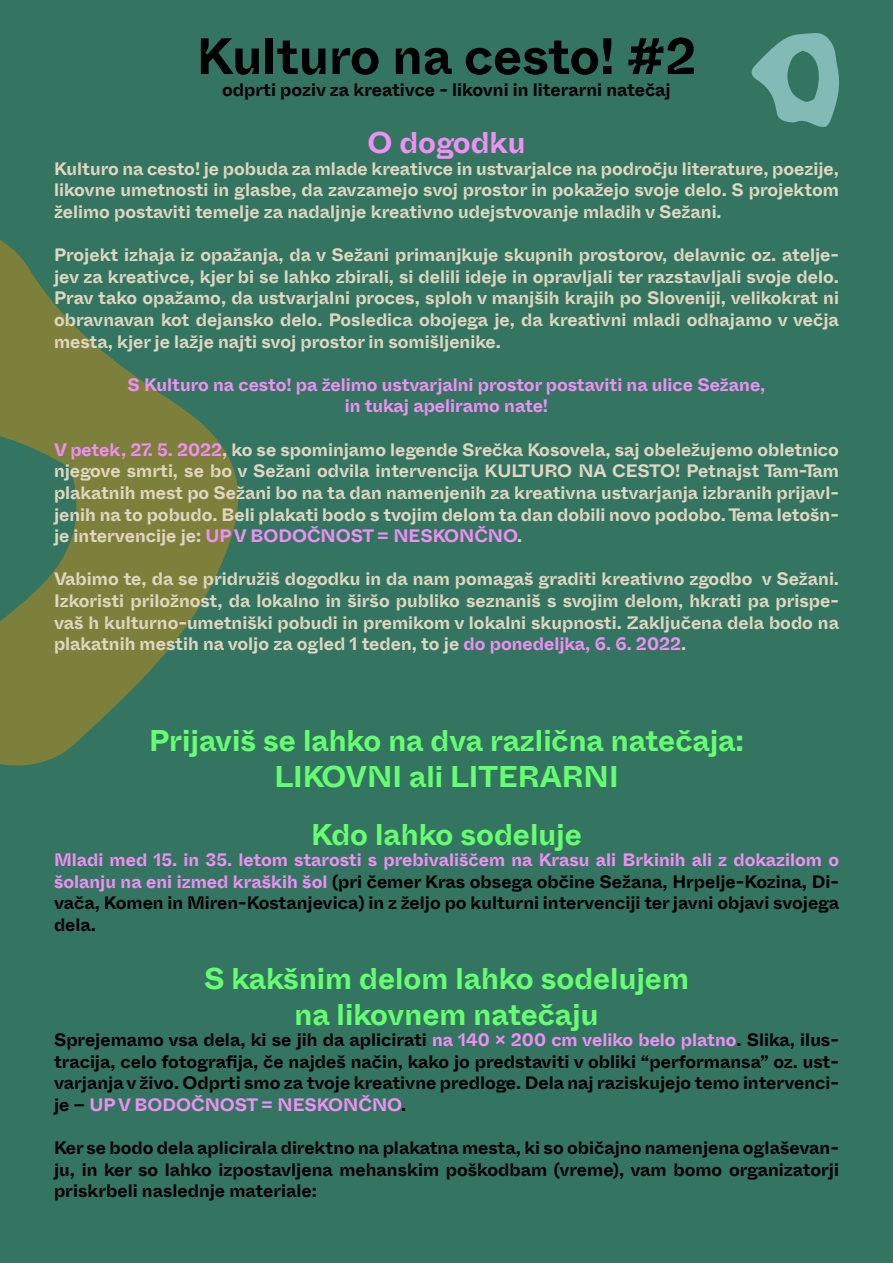
<style>
.page{position:relative;width:893px;height:1263px;background:#337561}
.page>*{position:absolute;margin:0;border:0;box-sizing:border-box;transform-origin:0 0}
.t1{font:700 51px "Whyte Inktrap";color:#000}
.t2{font:700 30px/36px "Whyte Inktrap";color:#66ff70;text-align:center}
.t3{font:700 30px "Whyte Inktrap";color:#f08ff5}
.t4{font:700 18px/21.6px "Whyte Inktrap";color:#e0d6c2;text-align:justify}
.t5{font:700 18px/21.6px "Whyte Inktrap";color:#000;text-align:justify}
.t6{font:700 18px/21.6px "Whyte Inktrap";color:#f08ff5;text-align:center}
.s1{color:#f08ff5}
</style>
<div class="page">
<svg style="left:0;top:240px;width:238px;height:526px;fill:#7d803b"></svg>
<svg style="left:751px;top:33px;width:88px;height:94px"></svg>
<h1 class="t1" style="left:197px;top:16px;width:501px">Kulturo na cesto! #2</h1>
<p class="t5" style="left:222px;top:78px;width:450px">odprti poziv za kreativce - likovni in literarni natečaj</p>
<h2 class="t3" style="left:367px;top:119px;width:160px">O dogodku</h2>
<p class="t4" style="left:54px;top:157px;width:786px">Kulturo na cesto! je pobuda za mlade kreativce in ustvarjalce na področju literature, poezije, likovne umetnosti in glasbe, da zavzamejo svoj prostor in pokažejo svoje delo. S projektom želimo postaviti temelje za nadaljnje kreativno udejstvovanje mladih v Sežani.</p>
<p class="t4" style="left:54px;top:243px;width:786px">Projekt izhaja iz opažanja, da v Sežani primanjkuje skupnih prostorov, delavnic oz. atelje&shy;jev za kreativce, kjer bi se lahko zbirali, si delili ideje in opravljali ter razstavljali svoje delo.<br>Prav tako opažamo, da ustvarjalni proces, sploh v manjših krajih po Sloveniji, velikokrat ni obravnavan kot dejansko delo. Posledica obojega je, da kreativni mladi odhajamo v večja mesta, kjer je lažje najti svoj prostor in somišljenike.</p>
<p class="t6" style="left:127px;top:373px;width:639px">S Kulturo na cesto! pa želimo ustvarjalni prostor postaviti na ulice Sežane, in tukaj apeliramo nate!</p>
<p class="t4" style="left:54px;top:438px;width:786px"><span class="s1">V petek, 27. 5. 2022</span>, ko se spominjamo legende Srečka Kosovela, saj obeležujemo obletnico njegove smrti, se bo v Sežani odvila intervencija KULTURO NA CESTO! Petnajst Tam-Tam plakatnih mest po Sežani bo na ta dan namenjenih za kreativna ustvarjanja izbranih prijavl&shy;jenih na to pobudo. Beli plakati bodo s tvojim delom ta dan dobili novo podobo. Tema letošn&shy;je intervencije je: <span class="s1">UP V BODOČNOST = NESKONČNO</span>.</p>
<p class="t4" style="left:54px;top:567px;width:787px">Vabimo te, da se pridružiš dogodku in da nam pomagaš graditi kreativno zgodbo v Sežani.<br>Izkoristi priložnost, da lokalno in širšo publiko seznaniš s svojim delom, hkrati pa prispe&shy;vaš h kulturno-umetniški pobudi in premikom v lokalni skupnosti. Zaključena dela bodo na plakatnih mestih na voljo za ogled 1 teden, to je <span class="s1">do ponedeljka, 6. 6. 2022</span>.</p>
<h2 class="t2" style="left:149px;top:721px;width:596px">Prijaviš se lahko na dva različna natečaja:<br>LIKOVNI ali LITERARNI</h2>
<h2 class="t2" style="left:311px;top:814px;width:272px">Kdo lahko sodeluje</h2>
<p class="t5" style="left:54px;top:848px;width:787px"><span class="s1">Mladi med 15. in 35. letom starosti s prebivališčem na Krasu ali Brkinih ali z dokazilom o šolanju na eni izmed kraških šol</span> (pri čemer Kras obsega občine Sežana, Hrpelje-Kozina, Di&shy;vača, Komen in Miren-Kostanjevica) in z željo po kulturni intervenciji ter javni objavi svojega dela.</p>
<h2 class="t2" style="left:204px;top:958px;width:486px">S kakšnim delom lahko sodelujem na likovnem natečaju</h2>
<p class="t5" style="left:54px;top:1028px;width:786px">Sprejemamo vsa dela, ki se jih da aplicirati <span class="s1">na 140 x 200 cm veliko belo platno</span>. Slika, ilus&shy;tracija, celo fotografija, če najdeš način, kako jo predstaviti v obliki “performansa” oz. ust&shy;varjanja v živo. Odprti smo za tvoje kreativne predloge. Dela naj raziskujejo temo intervenci&shy;je – <span class="s1">UP V BODOČNOST = NESKONČNO</span>.</p>
<p class="t5" style="left:54px;top:1136px;width:786px">Ker se bodo dela aplicirala direktno na plakatna mesta, ki so običajno namenjena oglaševan&shy;ju, in ker so lahko izpostavljena mehanskim poškodbam (vreme), vam bomo organizatorji priskrbeli naslednje materiale:</p>
</div>
